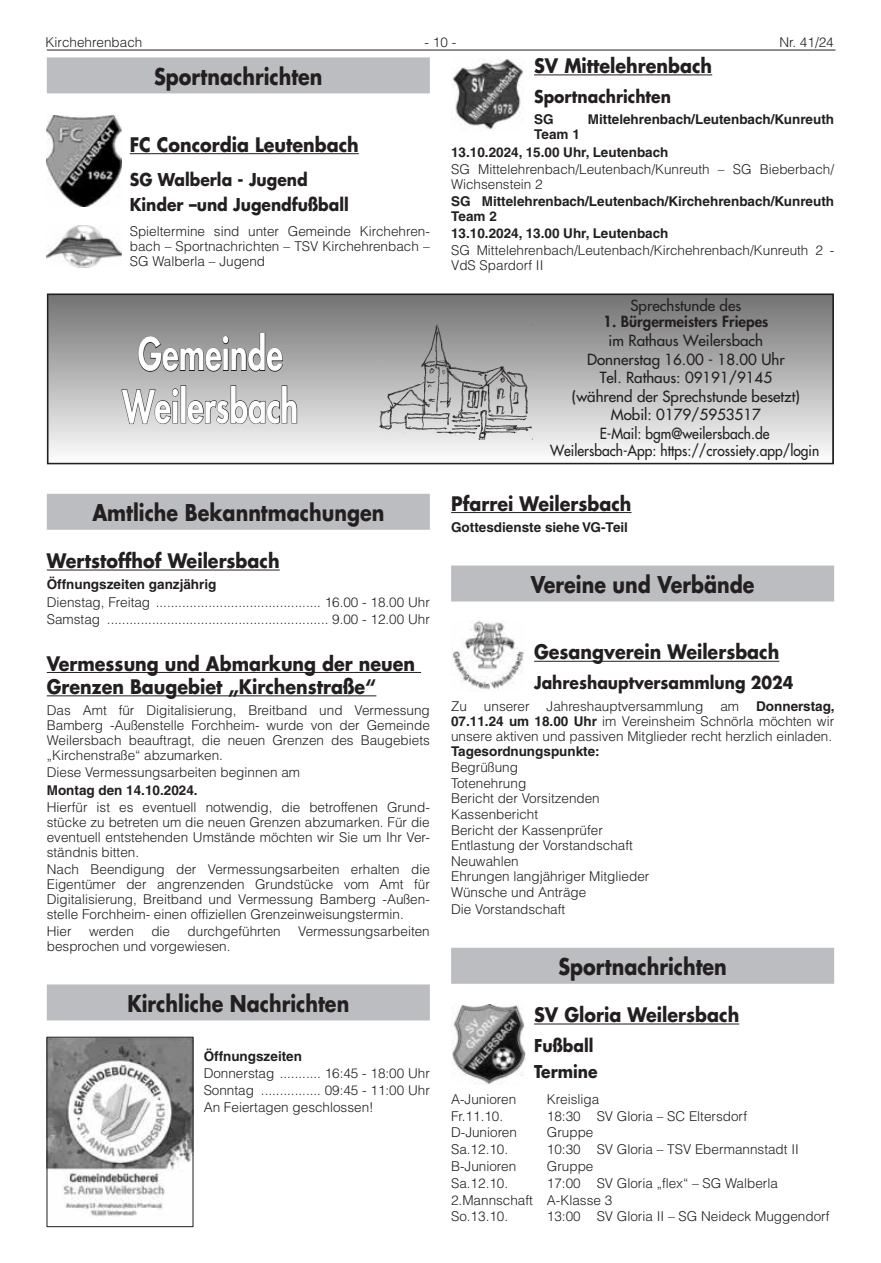
<style>
.page{position:relative;width:881px;height:1263px;background:#fff}
.page>*{position:absolute;margin:0;border:0;box-sizing:border-box;transform-origin:0 0}
.t1{font:800 43.65px/52.3px "Futura LT";color:#fff;text-align:center;scale:.75 1}
.t2{font:700 22.5px "Futura LT";color:#231f20;scale:.85 1}
.t3{font:700 19.5px/23.4px "Futura LT";color:#231f20;scale:.9 1}
.t4{font:700 17.25px/25px "Futura LT";color:#231f20;scale:.9 1}
.t5{font:15px/18.6px "Futura LT";color:#231f20;text-align:center}
.t6{font:15px "Futura LT";color:#231f20;scale:.92 1}
.t7{font:800 15px "Futura LT";color:#231f20}
.t8{font:300 13.5px/15px "Helvetica LT";color:#231f20}
.t9{font:700 13.5px/17.1px "Helvetica LT";color:#231f20;text-align:center}
.s1{font-weight:700}
</style>
<div class="page">
<hr style="left:47px;top:50px;width:788px;height:1px;background:#231f20">
<hr style="left:534px;top:74px;width:178px;height:1px;background:#231f20">
<img style="left:451px;top:59px;width:72px;height:72px">
<div style="left:47px;top:57px;width:382px;height:36px;background:#bcbdc0"></div>
<hr style="left:130px;top:153px;width:228px;height:1px;background:#231f20">
<img style="left:47px;top:116px;width:74px;height:91px">
<img style="left:47px;top:226px;width:74px;height:42px">
<div style="left:47px;top:494px;width:382px;height:36px;background:#bcbdc0"></div>
<hr style="left:47px;top:569px;width:232px;height:1px;background:#231f20">
<hr style="left:47px;top:672px;width:374px;height:1px;background:#231f20">
<hr style="left:47px;top:695px;width:329px;height:1px;background:#231f20">
<div style="left:47px;top:984px;width:382px;height:36px;background:#bcbdc0"></div>
<svg style="left:47px;top:294px;width:786px;height:170px;background:#b4b4b4"></svg>
<svg style="left:138px;top:333px;width:145px;height:39px;background:#8c8b8b"></svg>
<svg style="left:121px;top:388px;width:58px;height:36px;background:#acacac"></svg>
<div style="left:181px;top:385px;width:5px;height:38px;border:1px solid #231f20"></div>
<svg style="left:187px;top:385px;width:110px;height:39px;background:#b0afaf"></svg>
<img style="left:377px;top:320px;width:155px;height:119px">
<img style="left:49px;top:1039px;width:142px;height:178px">
<div style="left:47px;top:1037px;width:146px;height:190px;border:1px solid #231f20"></div>
<hr style="left:451px;top:512px;width:180px;height:1px;background:#231f20">
<div style="left:451px;top:565px;width:382px;height:36px;background:#bcbdc0"></div>
<hr style="left:534px;top:661px;width:245px;height:1px;background:#231f20">
<div style="left:451px;top:948px;width:382px;height:36px;background:#bcbdc0"></div>
<hr style="left:534px;top:1023px;width:205px;height:1px;background:#231f20">
<img style="left:451px;top:620px;width:73px;height:70px">
<img style="left:451px;top:1004px;width:74px;height:80px">
<p class="t8" style="left:45px;top:34px;width:98px">Kirchehrenbach</p>
<p class="t8" style="left:424px;top:34px;width:33px">- 10 -</p>
<p class="t8" style="left:779px;top:34px;width:56px">Nr. 41/24</p>
<h3 class="t3" style="left:534px;top:54px;width:199px">SV Mittelehrenbach</h3>
<p class="t4" style="left:534px;top:84px;width:153px">Sportnachrichten</p>
<p class="t9" style="left:534px;top:111px;width:21px">SG</p>
<p class="t9" style="left:587px;top:111px;width:248px">Mittelehrenbach/Leutenbach/Kunreuth</p>
<p class="t9" style="left:451px;top:126px;width:219px">Team 1<br>13.10.2024, 15.00 Uhr, Leutenbach</p>
<p class="t8" style="left:451px;top:161px;width:384px">SG Mittelehrenbach/Leutenbach/Kunreuth – SG Bieberbach/<br>Wichsenstein 2</p>
<p class="t9" style="left:451px;top:193px;width:384px;line-height:15px;text-align:left">SG Mittelehrenbach/Leutenbach/Kirchehrenbach/Kunreuth<br>Team 2</p>
<p class="t9" style="left:451px;top:224px;width:219px">13.10.2024, 13.00 Uhr, Leutenbach</p>
<p class="t8" style="left:451px;top:243px;width:384px">SG Mittelehrenbach/Leutenbach/Kirchehrenbach/Kunreuth 2 -<br>VdS Spardorf II</p>
<h2 class="t2" style="left:154px;top:61px;width:200px">Sportnachrichten</h2>
<h3 class="t3" style="left:130px;top:132px;width:256px">FC Concordia Leutenbach</h3>
<p class="t4" style="left:130px;top:166px;width:245px">SG Walberla - Jugend<br>Kinder –und Jugendfußball</p>
<p class="t8" style="left:130px;top:223px;width:301px;text-align:justify">Spieltermine sind unter Gemeinde Kirchehren&shy;bach – Sportnachrichten – TSV Kirchehrenbach – SG Walberla – Jugend</p>
<h1 class="t1" style="left:122px;top:327px;width:236px">Gemeinde<br>Weilersbach</h1>
<h2 class="t2" style="left:92px;top:498px;width:345px">Amtliche Bekanntmachungen</h2>
<h3 class="t3" style="left:47px;top:549px;width:260px">Wertstoffhof Weilersbach</h3>
<p class="t9" style="left:47px;top:576px;width:171px">Öffnungszeiten ganzjährig</p>
<p class="t8" style="left:47px;top:594px;width:105px">Dienstag, Freitag</p>
<p class="t8" style="left:324px;top:594px;width:107px">16.00 - 18.00 Uhr</p>
<p class="t8" style="left:47px;top:611px;width:55px">Samstag</p>
<p class="t8" style="left:332px;top:611px;width:99px">9.00 - 12.00 Uhr</p>
<h3 class="t3" style="left:47px;top:651px;width:410px">Vermessung und Abmarkung der neuen<br>Grenzen Baugebiet „Kirchenstraße“</h3>
<p class="t8" style="left:47px;top:703px;width:384px;text-align:justify">Das Amt für Digitalisierung, Breitband und Vermessung Bamberg -Außenstelle Forchheim- wurde von der Gemeinde Weilersbach beauftragt, die neuen Grenzen des Baugebiets „Kirchenstraße“ abzumarken.</p>
<p class="t8" style="left:47px;top:765px;width:255px">Diese Vermessungsarbeiten beginnen am</p>
<p class="t9" style="left:47px;top:781px;width:152px">Montag den 14.10.2024.</p>
<p class="t8" style="left:47px;top:799px;width:384px;text-align:justify">Hierfür ist es eventuell notwendig, die betroffenen Grund&shy;stücke zu betreten um die neuen Grenzen abzumarken. Für die eventuell entstehenden Umstände möchten wir Sie um Ihr Ver&shy;ständnis bitten.</p>
<p class="t8" style="left:47px;top:861px;width:384px;text-align:justify">Nach Beendigung der Vermessungsarbeiten erhalten die Eigentümer der angrenzenden Grundstücke vom Amt für Digitalisierung, Breitband und Vermessung Bamberg -Außen&shy;stelle Forchheim- einen offiziellen Grenzeinweisungstermin.</p>
<p class="t8" style="left:47px;top:923px;width:26px">Hier</p>
<p class="t8" style="left:89px;top:923px;width:46px">werden</p>
<p class="t8" style="left:151px;top:923px;width:20px">die</p>
<p class="t8" style="left:187px;top:923px;width:95px">durchgeführten</p>
<p class="t8" style="left:298px;top:923px;width:133px">Vermessungsarbeiten</p>
<p class="t8" style="left:47px;top:938px;width:185px">besprochen und vorgewiesen.</p>
<h2 class="t2" style="left:127px;top:988px;width:262px">Kirchliche Nachrichten</h2>
<p class="t9" style="left:204px;top:1047px;width:100px">Öffnungszeiten</p>
<p class="t8" style="left:204px;top:1065px;width:72px">Donnerstag</p>
<p class="t8" style="left:324px;top:1065px;width:107px">16:45 - 18:00 Uhr</p>
<p class="t8" style="left:204px;top:1082px;width:52px">Sonntag</p>
<p class="t8" style="left:204px;top:1081px;width:227px;line-height:17.1px;text-indent:121px">09:45 - 11:00 Uhr<br>An Feiertagen geschlossen!</p>
<p class="t5" style="left:630px;top:296px;width:112px">Sprechstunde des</p>
<p class="t7" style="left:603px;top:312px;width:166px">1. Bürgermeisters Friepes</p>
<p class="t5" style="left:571px;top:331px;width:229px">im Rathaus Weilersbach<br>Donnerstag 16.00 - 18.00 Uhr<br>Tel. Rathaus: 09191/9145 (während der Sprechstunde besetzt)<br>Mobil: 0179/5953517<br>E-Mail: bgm@weilersbach.de</p>
<p class="t6" style="left:550px;top:440px;width:294px">Weilersbach-App: https://crossiety.app/login</p>
<h3 class="t3" style="left:451px;top:491px;width:202px">Pfarrei Weilersbach</h3>
<p class="t9" style="left:451px;top:518px;width:178px">Gottesdienste siehe VG-Teil</p>
<h2 class="t2" style="left:530px;top:569px;width:264px">Vereine und Verbände</h2>
<h3 class="t3" style="left:534px;top:640px;width:274px">Gesangverein Weilersbach</h3>
<p class="t4" style="left:534px;top:670px;width:290px">Jahreshauptversammlung 2024</p>
<p class="t8" style="left:451px;top:698px;width:17px">Zu</p>
<p class="t8" style="left:484px;top:698px;width:47px">unserer</p>
<p class="t8" style="left:546px;top:698px;width:158px">Jahreshauptversammlung</p>
<p class="t8" style="left:720px;top:698px;width:20px">am</p>
<p class="t8" style="left:451px;top:698px;width:385px;text-align:justify;text-indent:305px"><span class="s1">Donnerstag, 07.11.24 um 18.00 Uhr</span> im Vereinsheim Schnörla möchten wir unsere aktiven und passiven Mitglieder recht herzlich einladen.</p>
<p class="t9" style="left:451px;top:743px;width:150px">Tagesordnungspunkte:</p>
<p class="t8" style="left:451px;top:759px;width:200px;line-height:15.6px">Begrüßung<br>Totenehrung<br>Bericht der Vorsitzenden<br>Kassenbericht<br>Bericht der Kassenprüfer<br>Entlastung der Vorstandschaft<br>Neuwahlen<br>Ehrungen langjähriger Mitglieder<br>Wünsche und Anträge</p>
<p class="t8" style="left:451px;top:902px;width:116px">Die Vorstandschaft</p>
<h2 class="t2" style="left:558px;top:952px;width:200px">Sportnachrichten</h2>
<h3 class="t3" style="left:534px;top:1003px;width:229px">SV Gloria Weilersbach</h3>
<p class="t4" style="left:534px;top:1033px;width:72px;line-height:25.7px">Fußball<br>Termine</p>
<p class="t8" style="left:451px;top:1091px;width:67px">A-Junioren</p>
<p class="t8" style="left:546px;top:1091px;width:54px">Kreisliga</p>
<p class="t8" style="left:451px;top:1108px;width:54px">Fr.11.10.</p>
<p class="t8" style="left:546px;top:1108px;width:202px">18:30 SV Gloria – SC Eltersdorf</p>
<p class="t8" style="left:451px;top:1125px;width:67px">D-Junioren</p>
<p class="t8" style="left:546px;top:1125px;width:48px">Gruppe</p>
<p class="t8" style="left:451px;top:1142px;width:59px">Sa.12.10.</p>
<p class="t8" style="left:546px;top:1142px;width:253px">10:30 SV Gloria – TSV Ebermannstadt II</p>
<p class="t8" style="left:451px;top:1158px;width:67px">B-Junioren</p>
<p class="t8" style="left:546px;top:1158px;width:48px">Gruppe</p>
<p class="t8" style="left:451px;top:1175px;width:59px">Sa.12.10.</p>
<p class="t8" style="left:451px;top:1174px;width:328px;line-height:16.8px;text-indent:96px">17:00 SV Gloria „flex“ – SG Walberla<br>2.Mannschaft A-Klasse 3<br>So.13.10.</p>
<p class="t8" style="left:546px;top:1209px;width:284px">13:00 SV Gloria II – SG Neideck Muggendorf</p>
</div>
